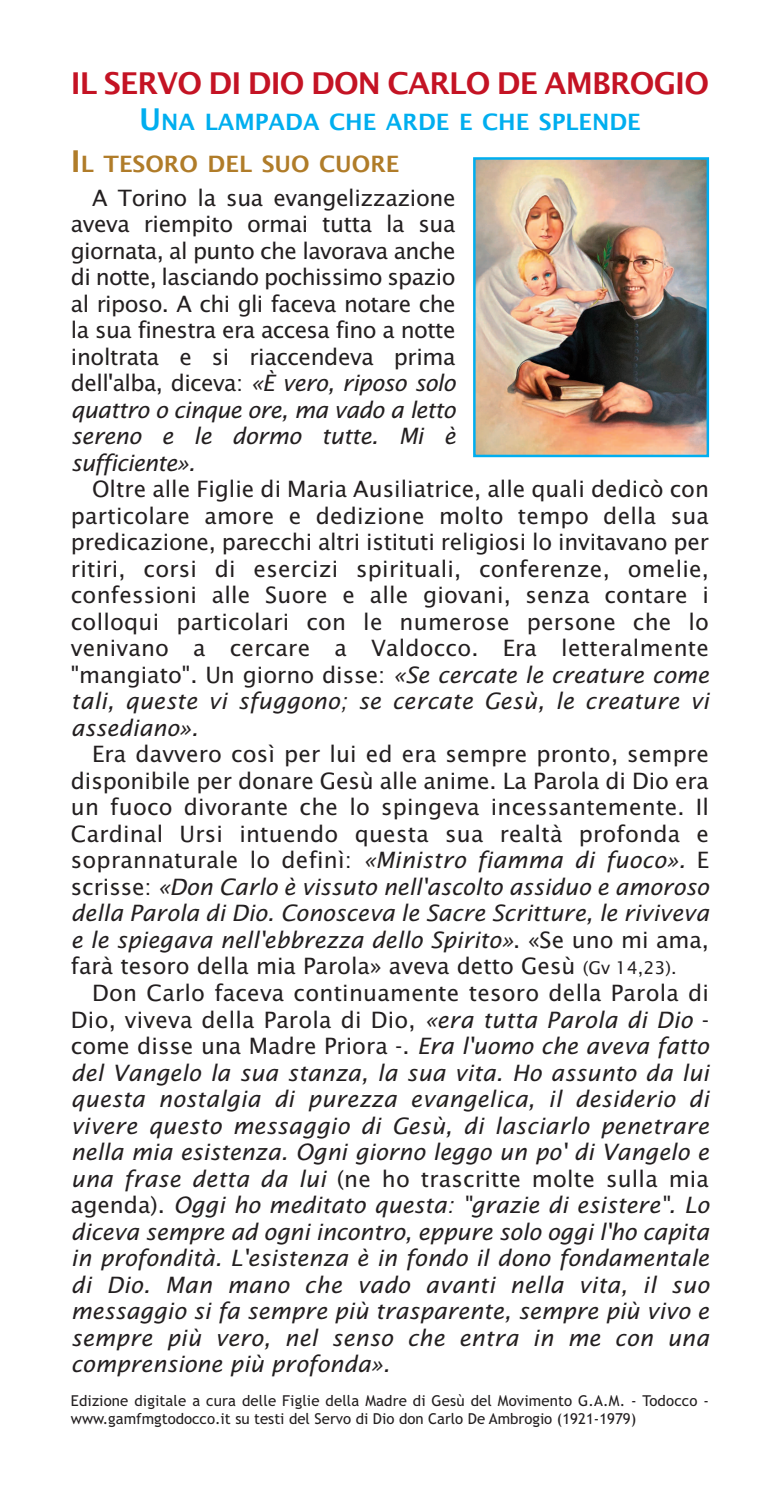
<style>
.page{position:relative;width:780px;height:1489px;background:#fff}
.page>*{position:absolute;margin:0;border:0;box-sizing:border-box;transform-origin:0 0}
.t1{font:600 30px "Lucida Sans";letter-spacing:-.03em;color:#c41324}
.t2{font:22.5px/26.5px "Lucida Sans";color:#231f20;text-align:justify}
.t3{font:italic 22.5px/26.5px "Lucida Sans";letter-spacing:.005em;color:#231f20;text-align:justify}
.t4{font:600 22.5px/42px "Lucida Sans";color:#00aeef}
.t5{font:15px/18px "Trebuchet MS";letter-spacing:.01em;color:#231f20}
.s1{font-size:30px}
.s2{font-size:30px;color:#b07c29}
.s3{color:#b07c29}
.s4{font-style:italic}
.s5{font-size:17.5px}
.s6{font-style:normal}
</style>
<div class="page">
<img style="left:476px;top:160px;width:230px;height:294px">
<div style="left:473px;top:157px;width:236px;height:300px;border:2px solid #00aeef"></div>
<h1 class="t1" style="left:71px;top:66px;width:639px">IL SERVO DI DIO DON CARLO DE AMBROGIO</h1>
<p class="t4" style="left:71px;top:101px;width:571px;text-indent:68px"><span class="s1">U</span>NA LAMPADA CHE ARDE E CHE SPLENDE<br><span class="s2">I</span><span class="s3">L TESORO DEL SUO CUORE</span></p>
<p class="t2" style="left:71px;top:184px;width:386px;text-indent:21px">A Torino la sua evangelizzazione aveva riempito ormai tutta la sua giornata, al punto che lavorava anche di notte, lasciando pochissimo spazio al riposo. A chi gli faceva notare che la sua finestra era accesa fino a notte inoltrata e si riaccendeva prima dell'alba, diceva: <span class="s4">«È vero, riposo solo quattro o cinque ore, ma vado a letto sereno e le dormo tutte. Mi è sufficiente».</span></p>
<p class="t2" style="left:71px;top:476px;width:639px;text-indent:21px">Oltre alle Figlie di Maria Ausiliatrice, alle quali dedicò con particolare amore e dedizione molto tempo della sua predicazione, parecchi altri istituti religiosi lo invitavano per ritiri, corsi di esercizi spirituali, conferenze, omelie, confessioni alle Suore e alle giovani, senza contare i colloqui particolari con le numerose persone che lo venivano a cercare a Valdocco. Era letteralmente "mangiato". Un giorno disse: <span class="s4">«Se cercate le creature come tali, queste vi sfuggono; se cercate Gesù, le creature vi assediano».</span></p>
<p class="t2" style="left:71px;top:741px;width:639px;text-indent:21px">Era davvero così per lui ed era sempre pronto, sempre disponibile per donare Gesù alle anime. La Parola di Dio era un fuoco divorante che lo spingeva incessantemente. Il Cardinal Ursi intuendo questa sua realtà profonda e soprannaturale lo definì: <span class="s4">«Ministro fiamma di fuoco».</span> E scrisse: <span class="s4">«Don Carlo è vissuto nell'ascolto assiduo e amoroso della Parola di Dio. Conosceva le Sacre Scritture, le riviveva e le spiegava nell'ebbrezza dello Spirito»</span>. «Se uno mi ama, farà tesoro della mia Parola» aveva detto Gesù <span class="s5">(Gv 14,23).</span></p>
<p class="t3" style="left:71px;top:979px;width:639px;text-indent:21px"><span class="s6">Don Carlo faceva continuamente tesoro della Parola di Dio, viveva della Parola di Dio,</span> «era tutta Parola di Dio <span class="s6">- come disse una Madre Priora -.</span> Era l'uomo che aveva fatto del Vangelo la sua stanza, la sua vita. Ho assunto da lui questa nostalgia di purezza evangelica, il desiderio di vivere questo messaggio di Gesù, di lasciarlo penetrare nella mia esistenza. Ogni giorno leggo un po' di Vangelo e una frase detta da lui <span class="s6">(ne ho trascritte molte sulla mia agenda).</span> Oggi ho meditato questa: "grazie di esistere". Lo diceva sempre ad ogni incontro, eppure solo oggi l'ho capita in profondità. L'esistenza è in fondo il dono fondamentale di Dio. Man mano che vado avanti nella vita, il suo messaggio si fa sempre più trasparente, sempre più vivo e sempre più vero, nel senso che entra in me con una comprensione più profonda».</p>
<p class="t5" style="left:71px;top:1391px;width:639px">Edizione digitale a cura delle Figlie della Madre di Gesù del Movimento G.A.M. - Todocco - www.gamfmgtodocco.it su testi del Servo di Dio don Carlo De Ambrogio (1921-1979)</p>
</div>
